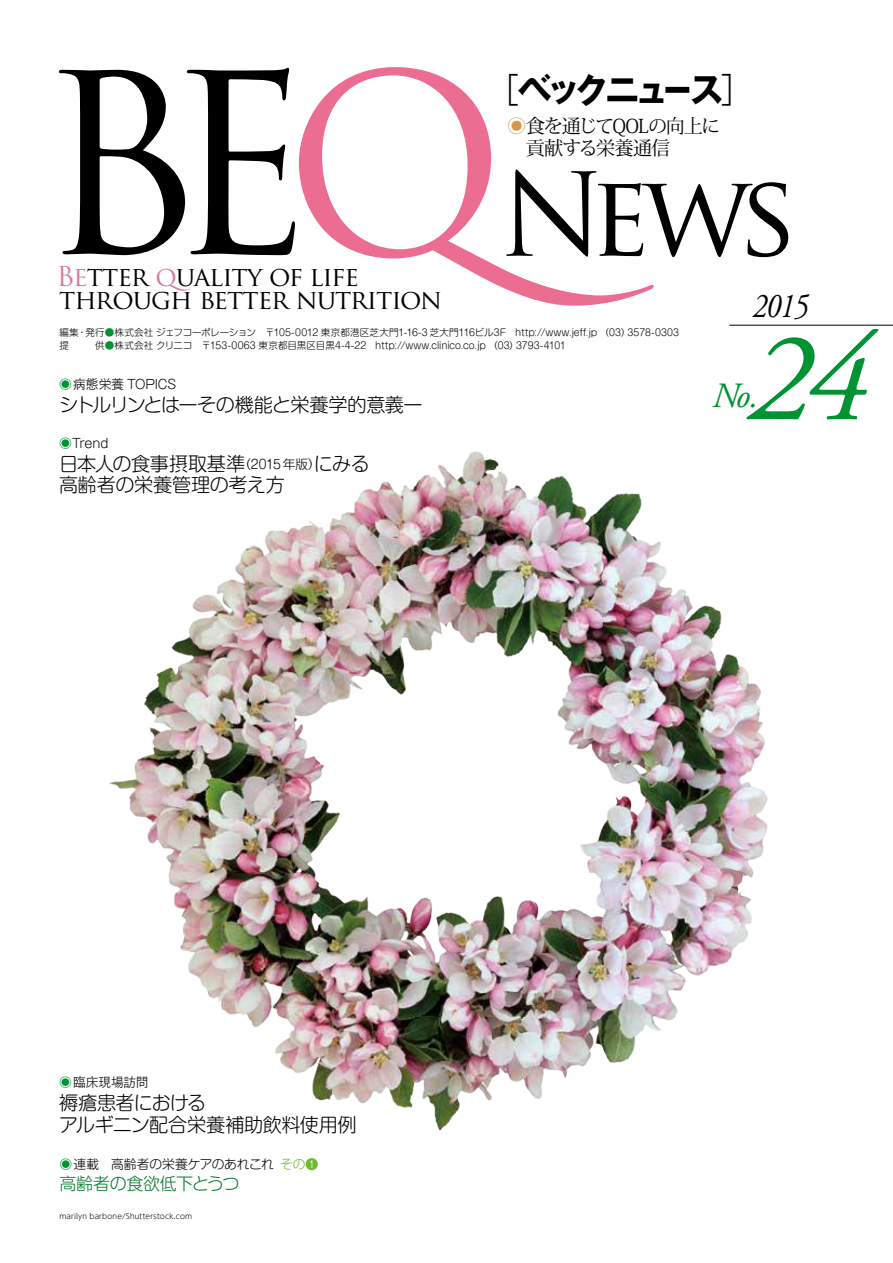
<style>
.page{position:relative;width:893px;height:1263px;background:#fff}
.page>*{position:absolute;margin:0;border:0;box-sizing:border-box;transform-origin:0 0}
.t1{font:italic 127.5px "Adobe Garamond Pro";color:#009333}
.t2{font:112.2px "Trajan Pro";color:#000}
.t3{font:italic 35.4px "Adobe Garamond Pro";color:#009333}
.t4{font:700 34.8px "Gothic MB101 Pr 6 N";letter-spacing:-.145em;color:#000}
.t5{font:italic 34.8px "Adobe Garamond Pro";color:#000;scale:.83 1}
.t6{font:26.55px/23.4px "Trajan Pro";letter-spacing:-.04em;color:#000}
.t7{font:300 19.2px/21.3px "Shin M Go Pr 6 N";letter-spacing:-.025em;color:#000}
.t8{font:19.2px/22.4px "Koz Min Pro";letter-spacing:-.055em;color:#000}
.t9{font:300 16.95px "Shin M Go Pr 6 N";letter-spacing:-.03em;color:#007a28}
.t10{font:300 12.75px "Gothic MB101 Pr 6 N";letter-spacing:-.015em;color:#000}
.t11{font:300 12.75px "Shin M Go Pr 6 N";letter-spacing:-.005em;color:#000}
.t12{font:300 9.6px/13.8px "Shin M Go Pr 6 N";letter-spacing:-.005em;color:#000}
.t13{font:300 7.5px "UD Shin Go Pro";letter-spacing:.02em;color:#000}
.s1{font-size:244.2px}
.s2{font-size:244.2px;color:#eb6d91}
.s3{color:#009333}
.s4{font-family:"Shin Go Pr 6 N";font-weight:300}
.s5{color:#d89647}
.s6{color:#db7a98}
.s7{font-size:12.75px}
.s8{font-family:"Gothic MB101 Pr 6 N";color:#009333}
.s9{font-family:"Gothic MB101 Pr 6 N"}
.s10{color:#6fba2c}
</style>
<div class="page">
<img style="left:109px;top:451px;width:659px;height:680px">
<hr style="left:729px;top:325px;width:164px;height:1px;background:#000">
<h2 class="t2" style="left:37px;top:144px;width:764px"><span class="s1">BE</span><span class="s2">Q</span>News</h2>
<p class="t12" style="left:59px;top:325px;width:621px">編集・発行<span class="s3">●</span>株式会社 ジェフコーポレーション　〒105-0012 東京都港区芝大門1-16-3 芝大門116ビル3F　http://www.jeff.jp （03）3578-0303提　　 供<span class="s3">●</span>株式会社 クリニコ　〒153-0063 東京都目黒区目黒4-4-22　http://www.clinico.co.jp （03）3793-4101</p>
<h3 class="t4" style="left:485px;top:61px;width:272px"><span class="s4">［</span>ベックニュース<span class="s4">］</span></h3>
<h3 class="t8" style="left:507px;top:114px;width:215px"><span class="s5">◉</span>食を通じてQOLの向上に　貢献する栄養通信</h3>
<h3 class="t6" style="left:57px;top:264px;width:387px"><span class="s6">Be</span>tter <span class="s6">q</span>uality of life through better nutrition</h3>
<h3 class="t5" style="left:753px;top:285px;width:69px">2015</h3>
<h1 class="t1" style="left:748px;top:302px;width:123px">24</h1>
<h3 class="t10" style="left:59px;top:373px;width:119px"><span class="s3">◉</span>病態栄養 TOPICS</h3>
<h3 class="t7" style="left:59px;top:393px;width:365px">シトルリンとはーその機能と栄養学的意義ー</h3>
<h3 class="t10" style="left:59px;top:432px;width:51px"><span class="s3">◉</span>Trend</h3>
<h3 class="t7" style="left:59px;top:452px;width:312px">日本人の食事摂取基準<span class="s7">（2015 年版）</span>にみる高齢者の栄養管理の考え方</h3>
<h3 class="t3" style="left:712px;top:375px;width:47px">No.</h3>
<h3 class="t10" style="left:59px;top:1072px;width:103px"><span class="s3">◉</span>臨床現場訪問　</h3>
<h3 class="t7" style="left:59px;top:1091px;width:299px">褥瘡患者における<br>アルギニン配合栄養補助飲料使用例</h3>
<h3 class="t11" style="left:60px;top:1153px;width:260px"><span class="s8">◉</span><span class="s9">連載</span> 高齢者の栄養ケアのあれこれ<span class="s10">その❶</span></h3>
<h3 class="t9" style="left:60px;top:1170px;width:181px">高齢者の食欲低下とうつ</h3>
<p class="t13" style="left:59px;top:1210px;width:134px">marilyn barbone/Shutterstock.com</p>
</div>
